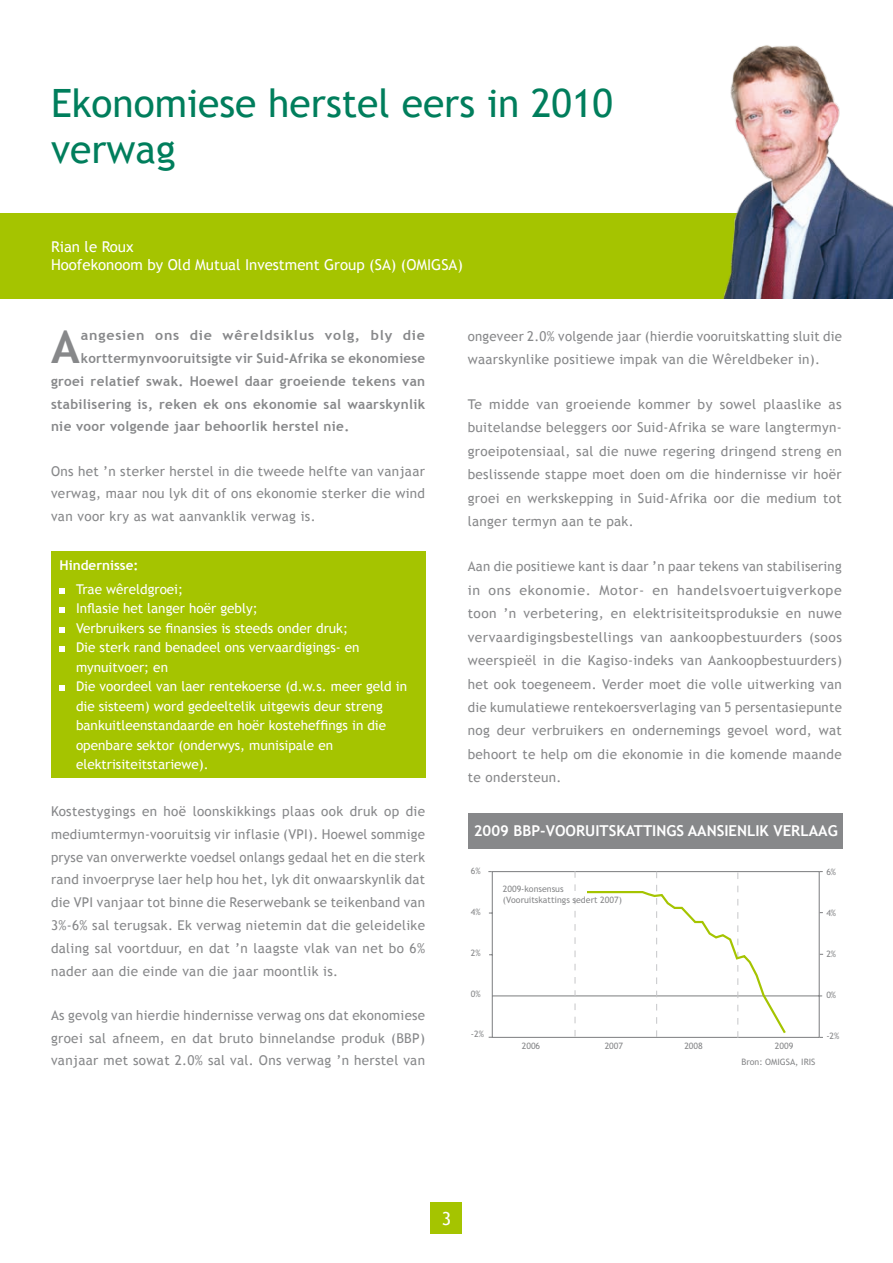
<style>
.page{position:relative;width:893px;height:1263px;background:#fff}
.page>*{position:absolute;margin:0;border:0;box-sizing:border-box;transform-origin:0 0}
.t1{font:700 45.3px "Trebuchet MS";color:#87888a}
.t2{font:39px/46.8px "Trebuchet MS";color:#007e5c}
.t3{font:18px "Trebuchet MS";color:#fff}
.t4{font:15px/18px "Trebuchet MS";color:#fff}
.t5{font:700 15px "Trebuchet MS";color:#fff}
.t6{font:13.5px/23.5px "Trebuchet MS";letter-spacing:.025em;color:#87888a;text-align:justify}
.t7{font:13.5px/19.5px "Trebuchet MS";color:#fff}
.t8{font:700 13.5px "Trebuchet MS";letter-spacing:.025em;color:#87888a}
.t9{font:700 13.5px "Trebuchet MS";letter-spacing:.06em;color:#87888a;scale:1.05 1}
.t10{font:700 13.5px "Trebuchet MS";color:#fff}
.t11{font:8.85px/10.6px "Trebuchet MS";color:#87888a}
</style>
<div class="page">
<div style="left:0;top:213px;width:893px;height:85px;background:#a5c400"></div>
<div style="left:51px;top:551px;width:374px;height:227px;background:#a5c400"></div>
<svg style="left:60px;top:588px;width:5px;height:6px"></svg>
<svg style="left:60px;top:607px;width:5px;height:6px"></svg>
<svg style="left:60px;top:627px;width:5px;height:6px"></svg>
<svg style="left:60px;top:646px;width:5px;height:6px"></svg>
<svg style="left:60px;top:685px;width:5px;height:6px"></svg>
<div style="left:431px;top:1203px;width:31px;height:31px;background:#a5c400"></div>
<img style="left:723px;top:45px;width:170px;height:253px">
<div style="left:469px;top:813px;width:374px;height:35px;background:#87888a"></div>
<svg style="left:488px;top:871px;width:335px;height:167px"></svg>
<svg style="left:575px;top:871px;width:1px;height:166px"></svg>
<svg style="left:585px;top:871px;width:203px;height:167px"></svg>
<h2 class="t2" style="left:51px;top:80px;width:563px">Ekonomiese herstel eers in 2010 verwag</h2>
<p class="t4" style="left:51px;top:238px;width:413px">Rian le Roux<br>Hoofekonoom by Old Mutual Investment Group (SA) (OMIGSA)</p>
<h1 class="t1" style="left:51px;top:319px;width:30px">A</h1>
<p class="t9" style="left:81px;top:327px;width:329px">angesien ons die wêreldsiklus volg, bly die</p>
<p class="t8" style="left:81px;top:350px;width:346px">korttermynvooruitsigte vir Suid-Afrika se ekonomiese</p>
<p class="t8" style="left:51px;top:373px;width:376px">groei relatief swak. Hoewel daar groeiende tekens van</p>
<p class="t8" style="left:51px;top:395px;width:376px">stabilisering is, reken ek ons ekonomie sal waarskynlik</p>
<p class="t8" style="left:51px;top:418px;width:300px">nie voor volgende jaar behoorlik herstel nie.</p>
<p class="t6" style="left:51px;top:459px;width:376px;line-height:22.8px">Ons het ’n sterker herstel in die tweede helfte van vanjaar verwag, maar nou lyk dit of ons ekonomie sterker die wind van voor kry as wat aanvanklik verwag is.</p>
<p class="t10" style="left:60px;top:557px;width:80px">Hindernisse:</p>
<p class="t7" style="left:76px;top:579px;width:332px">Trae wêreldgroei;<br>Inflasie het langer hoër gebly;<br>Verbruikers se finansies is steeds onder druk;<br>Die sterk rand benadeel ons vervaardigings- en mynuitvoer; en<br>Die voordeel van laer rentekoerse (d.w.s. meer geld in die sisteem) word gedeeltelik uitgewis deur streng bankuitleenstandaarde en hoër kosteheffings in die openbare sektor (onderwys, munisipale en elektrisiteitstariewe).</p>
<p class="t6" style="left:51px;top:800px;width:376px;line-height:22.8px">Kostestygings en hoë loonskikkings plaas ook druk op die mediumtermyn-vooruitsig vir inflasie (VPI). Hoewel sommige pryse van onverwerkte voedsel onlangs gedaal het en die sterk rand invoerpryse laer help hou het, lyk dit onwaarskynlik dat die VPI vanjaar tot binne die Reserwebank se teikenband van 3%-6% sal terugsak. Ek verwag nietemin dat die geleidelike daling sal voortduur, en dat ’n laagste vlak van net bo 6% nader aan die einde van die jaar moontlik is.</p>
<p class="t6" style="left:51px;top:1004px;width:376px;line-height:22.8px">As gevolg van hierdie hindernisse verwag ons dat ekonomiese groei sal afneem, en dat bruto binnelandse produk (BBP) vanjaar met sowat 2.0% sal val. Ons verwag ’n herstel van</p>
<p class="t6" style="left:468px;top:324px;width:376px">ongeveer 2.0% volgende jaar (hierdie vooruitskatting sluit die waarskynlike positiewe impak van die Wêreldbeker in).</p>
<p class="t6" style="left:468px;top:392px;width:376px">Te midde van groeiende kommer by sowel plaaslike as buitelandse beleggers oor Suid-Afrika se ware langtermyn&shy;groeipotensiaal, sal die nuwe regering dringend streng en beslissende stappe moet doen om die hindernisse vir hoër groei en werkskepping in Suid-Afrika oor die medium tot langer termyn aan te pak.</p>
<p class="t6" style="left:468px;top:555px;width:376px">Aan die positiewe kant is daar ’n paar tekens van stabilisering in ons ekonomie. Motor- en handelsvoertuigverkope toon ’n verbetering, en elektrisiteitsproduksie en nuwe vervaardigingsbestellings van aankoopbestuurders (soos weerspieël in die Kagiso-indeks van Aankoopbestuurders) het ook toegeneem. Verder moet die volle uitwerking van die kumulatiewe rentekoersverlaging van 5 persentasiepunte nog deur verbruikers en ondernemings gevoel word, wat behoort te help om die ekonomie in die komende maande te ondersteun.</p>
<p class="t5" style="left:474px;top:822px;width:365px">2009 BBP-VOORUITSKATTINGS AANSIENLIK VERLAAG</p>
<p class="t11" style="left:471px;top:866px;width:11px">6%</p>
<p class="t11" style="left:471px;top:907px;width:11px">4%</p>
<p class="t11" style="left:471px;top:947px;width:11px">2%</p>
<p class="t11" style="left:471px;top:988px;width:11px">0%</p>
<p class="t11" style="left:471px;top:1029px;width:15px">-2%</p>
<p class="t11" style="left:826px;top:867px;width:11px">6%</p>
<p class="t11" style="left:826px;top:908px;width:11px">4%</p>
<p class="t11" style="left:826px;top:948px;width:11px">2%</p>
<p class="t11" style="left:826px;top:989px;width:11px">0%</p>
<p class="t11" style="left:826px;top:1030px;width:15px">-2%</p>
<p class="t11" style="left:503px;top:884px;width:121px">2009-konsensus (Vooruitskattings sedert 2007)</p>
<p class="t11" style="left:522px;top:1041px;width:20px">2006</p>
<p class="t11" style="left:605px;top:1041px;width:20px">2007</p>
<p class="t11" style="left:684px;top:1041px;width:20px">2008</p>
<p class="t11" style="left:775px;top:1041px;width:20px">2009</p>
<p class="t11" style="left:741px;top:1056px;width:76px">Bron: OMIGSA, IRIS</p>
<h3 class="t3" style="left:442px;top:1208px;width:11px">3</h3>
</div>
